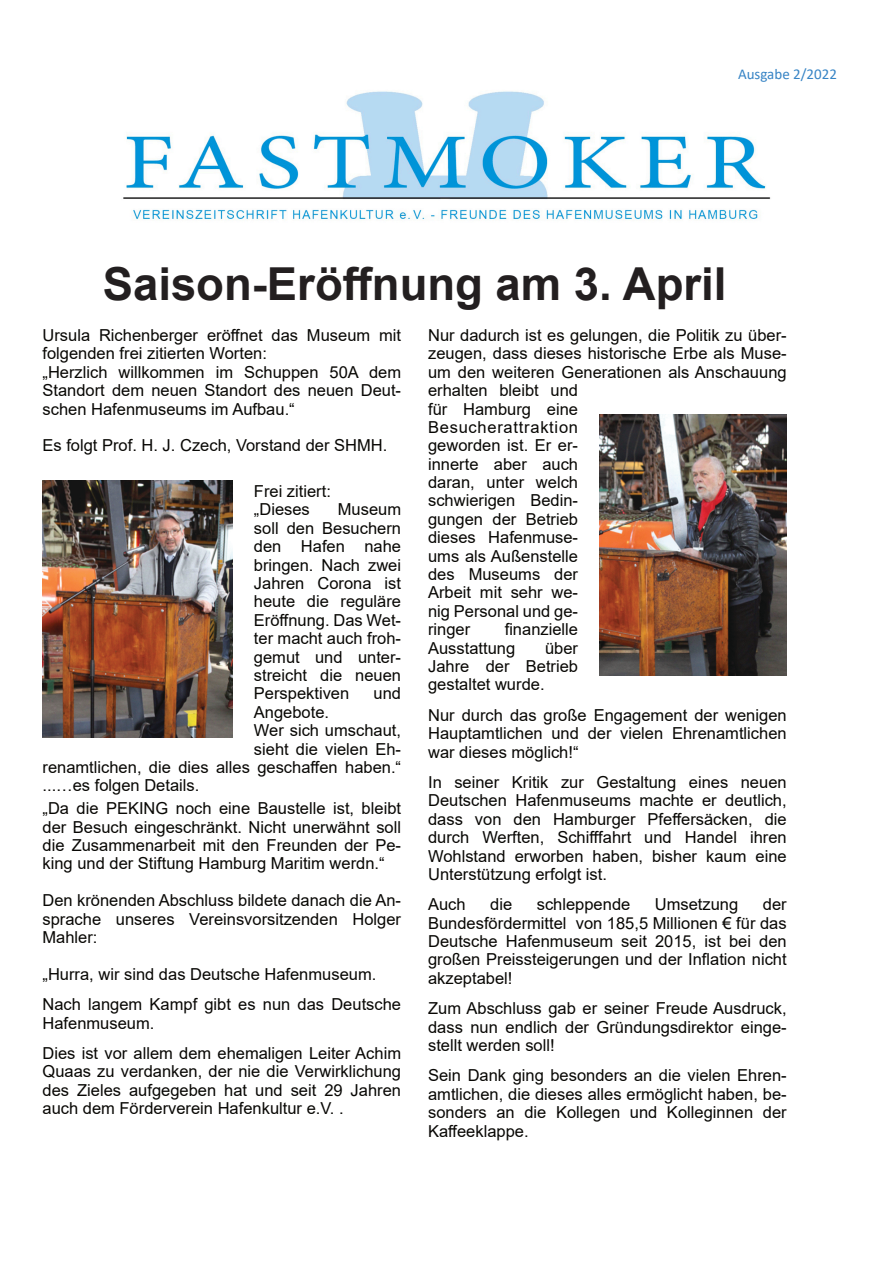
<style>
.page{position:relative;width:893px;height:1263px;background:#fff}
.page>*{position:absolute;margin:0;border:0;box-sizing:border-box;transform-origin:0 0}
.t1{font:700 45.45px "Arial";color:#231f20}
.t2{font:16.5px/18.5px "Arial";color:#080704;text-align:justify}
.t3{font:15px "Calibri";color:#3784c5}
</style>
<div class="page">
<img style="left:123px;top:91px;width:648px;height:130px">
<img style="left:43px;top:480px;width:190px;height:257px">
<img style="left:599px;top:415px;width:188px;height:261px">
<p class="t3" style="left:738px;top:68px;width:100px">Ausgabe 2/2022</p>
<h1 class="t1" style="left:103px;top:267px;width:625px">Saison-Eröffnung am 3. April</h1>
<p class="t2" style="left:43px;top:327px;width:360px;text-align:left">Ursula Richenberger eröffnet das Museum mit folgenden frei zitierten Worten:<br>„Herzlich willkommen im Schuppen 50A dem Standort dem neuen Standort des neuen Deut&shy;schen Hafenmuseums im Aufbau.“</p>
<p class="t2" style="left:43px;top:438px;width:346px">Es folgt Prof. H. J. Czech, Vorstand der SHMH.</p>
<p class="t2" style="left:254px;top:484px;width:79px">Frei zitiert: „Dieses</p>
<p class="t2" style="left:254px;top:502px;width:149px;text-indent:84px">Museum soll den Besuchern den Hafen nahe bringen. Nach zwei Jahren Corona ist heute die reguläre Eröffnung. Das Wet&shy;ter macht auch froh&shy;gemut und unter&shy;streicht die neuen Perspektiven</p>
<p class="t2" style="left:374px;top:686px;width:29px">und</p>
<p class="t2" style="left:254px;top:704px;width:77px">Angebote.</p>
<p class="t2" style="left:254px;top:723px;width:149px">Wer sich umschaut,</p>
<p class="t2" style="left:254px;top:741px;width:149px">sieht die vielen Eh-</p>
<p class="t2" style="left:43px;top:759px;width:360px">renamtlichen, die dies alles geschaffen haben.“</p>
<p class="t2" style="left:43px;top:778px;width:158px">...…es folgen Details.</p>
<p class="t2" style="left:43px;top:801px;width:360px">„Da die PEKING noch eine Baustelle ist, bleibt der Besuch eingeschränkt. Nicht unerwähnt soll die Zusammenarbeit mit den Freunden der Pe&shy;king und der Stiftung Hamburg Maritim werdn.“</p>
<p class="t2" style="left:43px;top:893px;width:360px">Den krönenden Abschluss bildete danach die An&shy;sprache unseres Vereinsvorsitzenden Holger Mahler:</p>
<p class="t2" style="left:43px;top:960px;width:360px;line-height:30.5px">„Hurra, wir sind das Deutsche Hafenmuseum.<br>Nach langem Kampf gibt es nun das Deutsche</p>
<p class="t2" style="left:43px;top:1009px;width:360px;line-height:30.5px">Hafenmuseum.<br>Dies ist vor allem dem ehemaligen Leiter Achim</p>
<p class="t2" style="left:43px;top:1064px;width:360px">Quaas zu verdanken, der nie die Verwirklichung des Zieles aufgegeben hat und seit 29 Jahren auch dem Förderverein Hafenkultur e.V. .</p>
<p class="t2" style="left:428px;top:327px;width:360px;text-align:left">Nur dadurch ist es gelungen, die Politik zu über&shy;zeugen, dass dieses historische Erbe als Muse&shy;um den weiteren Generationen als Anschauung erhalten bleibt und<br>für Hamburg eine<br>Besucherattraktion<br>geworden ist. Er er-<br>innerte aber auch<br>daran, unter welch<br>schwierigen Bedin-<br>gungen der Betrieb<br>dieses Hafenmuse-<br>ums als Außenstelle<br>des Museums der<br>Arbeit mit sehr we-<br>nig Personal und ge-<br>ringer</p>
<p class="t2" style="left:428px;top:622px;width:152px;text-indent:77px">finanzielle<br>Ausstattung</p>
<p class="t2" style="left:428px;top:640px;width:152px;text-indent:117px">über Jahre der Betrieb gestaltet wurde.</p>
<p class="t2" style="left:428px;top:707px;width:360px">Nur durch das große Engagement der wenigen Hauptamtlichen und der vielen Ehrenamtlichen war dieses möglich!“</p>
<p class="t2" style="left:428px;top:774px;width:360px">In seiner Kritik zur Gestaltung eines neuen Deutschen Hafenmuseums machte er deutlich, dass von den Hamburger Pfeffersäcken, die durch Werften, Schifffahrt und Handel ihren Wohlstand erworben haben, bisher kaum eine Unterstützung erfolgt ist.</p>
<p class="t2" style="left:428px;top:897px;width:39px">Auch</p>
<p class="t2" style="left:490px;top:897px;width:24px">die</p>
<p class="t2" style="left:537px;top:897px;width:95px">schleppende</p>
<p class="t2" style="left:655px;top:897px;width:85px">Umsetzung</p>
<p class="t2" style="left:428px;top:897px;width:360px;text-indent:335px">der Bundesfördermittel von 185,5 Millionen € für das Deutsche Hafenmuseum seit 2015, ist bei den großen Preissteigerungen und der Inflation nicht akzeptabel!</p>
<p class="t2" style="left:428px;top:1001px;width:360px">Zum Abschluss gab er seiner Freude Ausdruck, dass nun endlich der Gründungsdirektor einge&shy;stellt werden soll!</p>
<p class="t2" style="left:428px;top:1068px;width:360px">Sein Dank ging besonders an die vielen Ehren&shy;amtlichen, die dieses alles ermöglicht haben, be&shy;sonders an die Kollegen und Kolleginnen der Kaffeeklappe.</p>
</div>
